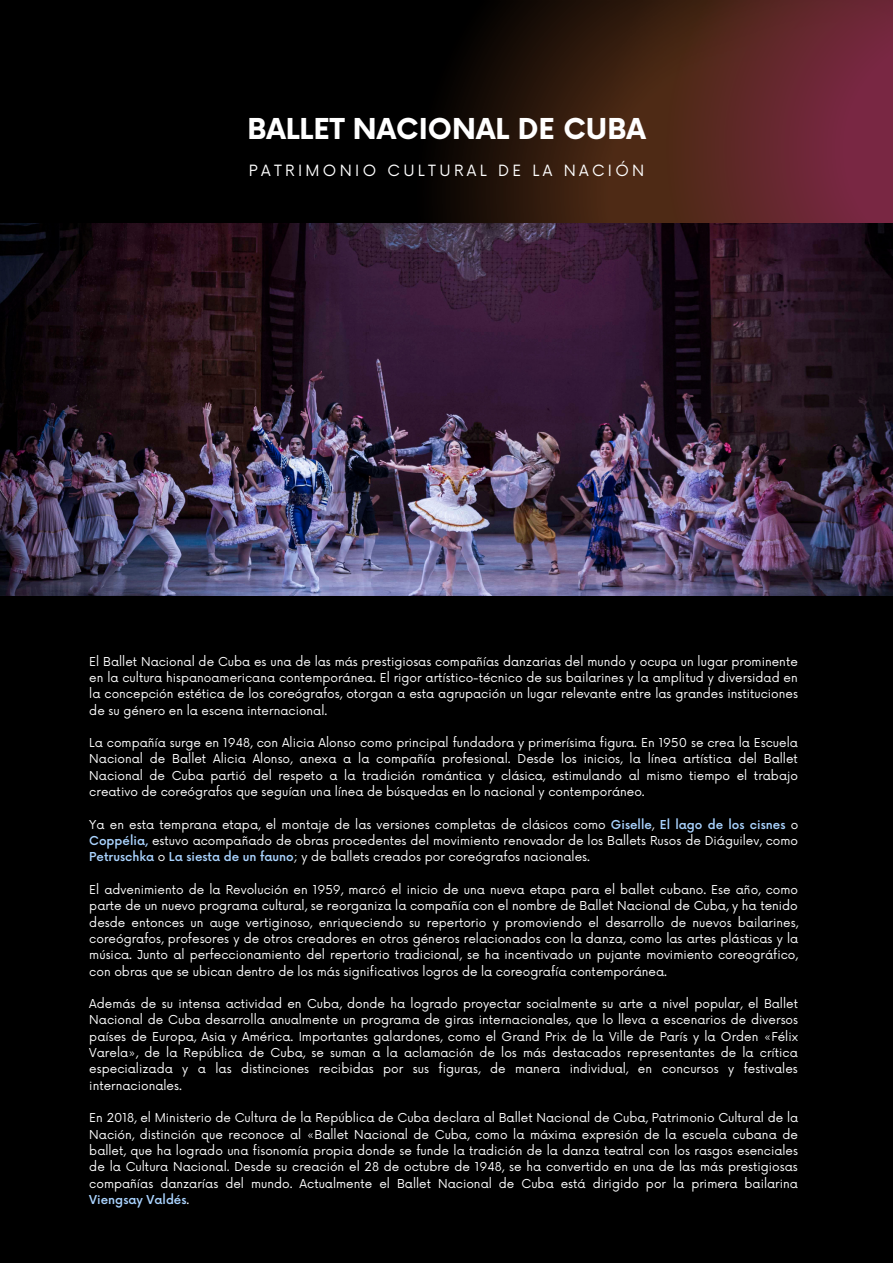
<style>
.page{position:relative;width:893px;height:1263px;background:#000}
.page>*{position:absolute;margin:0;border:0;box-sizing:border-box;transform-origin:0 0}
.t1{font:700 28.05px "Now";color:#fff}
.t2{font:15.15px "Now";letter-spacing:.22em;color:#fff}
.t3{font:12px/16.4px "Now";color:#fff;text-align:justify}
.s1{font-weight:500;color:#aad4ff}
</style>
<div class="page">
<svg style="left:442px;top:0;width:163px;height:223px"></svg>
<svg style="left:605px;top:0;width:12px;height:223px;background:#402311"></svg>
<svg style="left:617px;top:0;width:202px;height:223px;background:#562720"></svg>
<svg style="left:819px;top:0;width:74px;height:223px;background:#74263e"></svg>
<img style="left:0;top:223px;width:893px;height:372px">
<h1 class="t1" style="left:247px;top:113px;width:400px">BALLET NACIONAL DE CUBA</h1>
<p class="t2" style="left:249px;top:162px;width:397px">PATRIMONIO CULTURAL DE LA NACIÓN</p>
<p class="t3" style="left:89px;top:654px;width:710px">El Ballet Nacional de Cuba es una de las más prestigiosas compañías danzarias del mundo y ocupa un lugar prominente en la cultura hispanoamericana contemporánea. El rigor artístico-técnico de sus bailarines y la amplitud y diversidad en la concepción estética de los coreógrafos, otorgan a esta agrupación un lugar relevante entre las grandes instituciones de su género en la escena internacional.</p>
<p class="t3" style="left:89px;top:735px;width:710px">La compañía surge en 1948, con Alicia Alonso como principal fundadora y primerísima figura. En 1950 se crea la Escuela Nacional de Ballet Alicia Alonso, anexa a la compañía profesional. Desde los inicios, la línea artística del Ballet Nacional de Cuba partió del respeto a la tradición romántica y clásica, estimulando al mismo tiempo el trabajo creativo de coreógrafos que seguían una línea de búsquedas en lo nacional y contemporáneo.</p>
<p class="t3" style="left:89px;top:817px;width:710px">Ya en esta temprana etapa, el montaje de las versiones completas de clásicos como <span class="s1">Giselle</span>, <span class="s1">El lago de los cisnes</span> o <span class="s1">Coppélia,</span> estuvo acompañado de obras procedentes del movimiento renovador de los Ballets Rusos de Diáguilev, como <span class="s1">Petruschka</span> o <span class="s1">La siesta de un fauno</span>; y de ballets creados por coreógrafos nacionales.</p>
<p class="t3" style="left:89px;top:882px;width:710px">El advenimiento de la Revolución en 1959, marcó el inicio de una nueva etapa para el ballet cubano. Ese año, como parte de un nuevo programa cultural, se reorganiza la compañía con el nombre de Ballet Nacional de Cuba, y ha tenido desde entonces un auge vertiginoso, enriqueciendo su repertorio y promoviendo el desarrollo de nuevos bailarines, coreógrafos, profesores y de otros creadores en otros géneros relacionados con la danza, como las artes plásticas y la música. Junto al perfeccionamiento del repertorio tradicional, se ha incentivado un pujante movimiento coreográfico, con obras que se ubican dentro de los más significativos logros de la coreografía contemporánea.</p>
<p class="t3" style="left:89px;top:996px;width:710px">Además de su intensa actividad en Cuba, donde ha logrado proyectar socialmente su arte a nivel popular, el Ballet Nacional de Cuba desarrolla anualmente un programa de giras internacionales, que lo lleva a escenarios de diversos países de Europa, Asia y América. Importantes galardones, como el Grand Prix de la Ville de París y la Orden «Félix Varela», de la República de Cuba, se suman a la aclamación de los más destacados representantes de la crítica especializada y a las distinciones recibidas por sus figuras, de manera individual, en concursos y festivales internacionales.</p>
<p class="t3" style="left:89px;top:1110px;width:710px">En 2018, el Ministerio de Cultura de la República de Cuba declara al Ballet Nacional de Cuba, Patrimonio Cultural de la Nación, distinción que reconoce al «Ballet Nacional de Cuba, como la máxima expresión de la escuela cubana de ballet, que ha logrado una fisonomía propia donde se funde la tradición de la danza teatral con los rasgos esenciales de la Cultura Nacional. Desde su creación el 28 de octubre de 1948, se ha convertido en una de las más prestigiosas compañías danzarías del mundo. Actualmente el Ballet Nacional de Cuba está dirigido por la primera bailarina <span class="s1">Viengsay Valdés</span>.</p>
</div>
